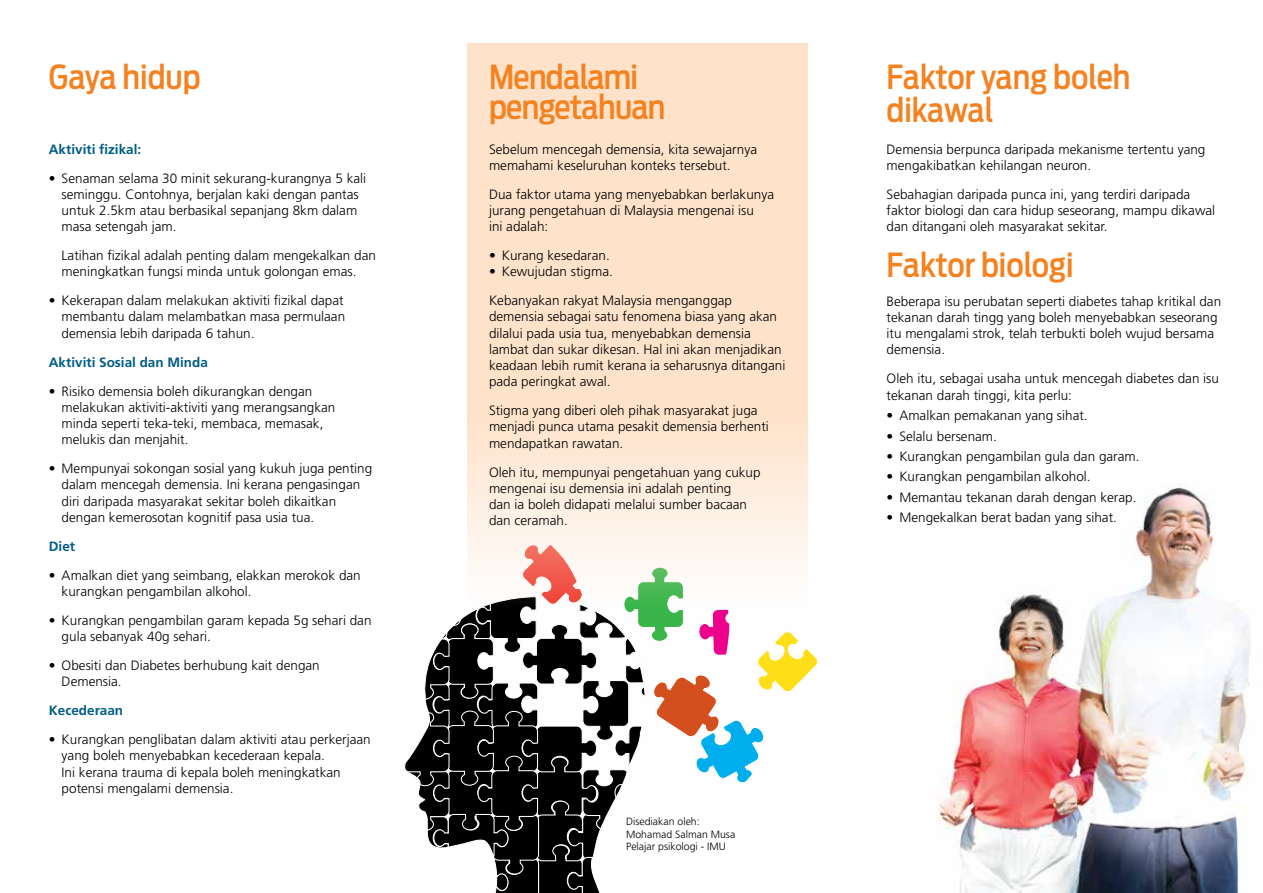
<style>
.page{position:relative;width:1263px;height:893px;background:#fff}
.page>*{position:absolute;margin:0;border:0;box-sizing:border-box;transform-origin:0 0}
.t1{font:500 33px/33px "Antenna Cond";color:#f58220}
.t2{font:500 33px/30px "Antenna Cond";letter-spacing:-.02em;color:#f58220}
.t3{font:300 13.5px/16.2px "Frutiger LT Std";color:#000}
.t4{font:700 13.5px "Frutiger LT Std";color:#005e85}
.t5{font:300 10.5px/12.6px "Frutiger LT Std";color:#000}
</style>
<div class="page">
<img style="left:937px;top:484px;width:313px;height:409px">
<svg style="left:404px;top:544px;width:414px;height:349px"></svg>
<svg style="left:468px;top:43px;width:340px;height:807px;fill:#fee2c9"></svg>
<h1 class="t1" style="left:49px;top:61px;width:153px">Gaya hidup</h1>
<p class="t4" style="left:49px;top:141px;width:94px">Aktiviti fizikal:</p>
<p class="t3" style="left:62px;top:170px;width:306px;text-indent:-13px">• Senaman selama 30 minit sekurang-kurangnya 5 kali seminggu. Contohnya, berjalan kaki dengan pantas untuk 2.5km atau berbasikal sepanjang 8km dalam masa setengah jam.</p>
<p class="t3" style="left:62px;top:247px;width:316px">Latihan fizikal adalah penting dalam mengekalkan dan meningkatkan fungsi minda untuk golongan emas.</p>
<p class="t3" style="left:62px;top:293px;width:285px;text-align:justify;text-indent:-13px">• Kekerapan dalam melakukan aktiviti fizikal dapat membantu dalam melambatkan masa permulaan demensia lebih daripada 6 tahun.</p>
<p class="t4" style="left:49px;top:354px;width:161px">Aktiviti Sosial dan Minda</p>
<p class="t3" style="left:62px;top:383px;width:275px;text-indent:-13px">• Risiko demensia boleh dikurangkan dengan melakukan aktiviti-aktiviti yang merangsangkan minda seperti teka-teki, membaca, memasak, melukis dan menjahit.</p>
<p class="t3" style="left:62px;top:461px;width:312px;text-indent:-13px">• Mempunyai sokongan sosial yang kukuh juga penting dalam mencegah demensia. Ini kerana pengasingan diri daripada masyarakat sekitar boleh dikaitkan dengan kemerosotan kognitif pasa usia tua.</p>
<p class="t4" style="left:49px;top:538px;width:28px">Diet</p>
<p class="t3" style="left:62px;top:567px;width:301px;text-indent:-13px">• Amalkan diet yang seimbang, elakkan merokok dan kurangkan pengambilan alkohol.</p>
<p class="t3" style="left:62px;top:612px;width:311px;text-indent:-13px">• Kurangkan pengambilan garam kepada 5g sehari dan gula sebanyak 40g sehari.</p>
<p class="t3" style="left:62px;top:657px;width:260px;text-indent:-13px">• Obesiti dan Diabetes berhubung kait dengan<br>Demensia.</p>
<p class="t4" style="left:49px;top:702px;width:76px">Kecederaan</p>
<p class="t3" style="left:62px;top:731px;width:311px;text-indent:-13px">• Kurangkan penglibatan dalam aktiviti atau perkerjaan yang boleh menyebabkan kecederaan kepala.<br>Ini kerana trauma di kepala boleh meningkatkan potensi mengalami demensia.</p>
<h1 class="t2" style="left:489px;top:62px;width:178px">Mendalami pengetahuan</h1>
<p class="t3" style="left:489px;top:141px;width:270px">Sebelum mencegah demensia, kita sewajarnya memahami keseluruhan konteks tersebut.</p>
<p class="t3" style="left:489px;top:186px;width:287px">Dua faktor utama yang menyebabkan berlakunya jurang pengetahuan di Malaysia mengenai isu<br>ini adalah:</p>
<p class="t3" style="left:489px;top:247px;width:122px">• Kurang kesedaran.</p>
<p class="t3" style="left:489px;top:257px;width:245px;line-height:29px">• Kewujudan stigma.<br>Kebanyakan rakyat Malaysia menganggap</p>
<p class="t3" style="left:489px;top:309px;width:298px">demensia sebagai satu fenomena biasa yang akan dilalui pada usia tua, menyebabkan demensia lambat dan sukar dikesan. Hal ini akan menjadikan keadaan lebih rumit kerana ia seharusnya ditangani pada peringkat awal.</p>
<p class="t3" style="left:489px;top:403px;width:281px">Stigma yang diberi oleh pihak masyarakat juga menjadi punca utama pesakit demensia berhenti mendapatkan rawatan.</p>
<p class="t3" style="left:489px;top:464px;width:273px">Oleh itu, mempunyai pengetahuan yang cukup mengenai isu demensia ini adalah penting<br>dan ia boleh didapati melalui sumber bacaan dan ceramah.</p>
<h1 class="t1" style="left:887px;top:61px;width:245px">Faktor yang boleh dikawal</h1>
<p class="t3" style="left:887px;top:141px;width:320px">Demensia berpunca daripada mekanisme tertentu yang mengakibatkan kehilangan neuron.</p>
<p class="t3" style="left:887px;top:186px;width:330px">Sebahagian daripada punca ini, yang terdiri daripada faktor biologi dan cara hidup seseorang, mampu dikawal dan ditangani oleh masyarakat sekitar.</p>
<h1 class="t1" style="left:887px;top:248px;width:189px">Faktor biologi</h1>
<p class="t3" style="left:887px;top:293px;width:336px">Beberapa isu perubatan seperti diabetes tahap kritikal dan tekanan darah tingg yang boleh menyebabkan seseorang itu mengalami strok, telah terbukti boleh wujud bersama demensia.</p>
<p class="t3" style="left:887px;top:371px;width:334px">Oleh itu, sebagai usaha untuk mencegah diabetes dan isu tekanan darah tinggi, kita perlu:</p>
<p class="t3" style="left:887px;top:407px;width:203px">• Amalkan pemakanan yang sihat.</p>
<p class="t3" style="left:887px;top:428px;width:112px">• Selalu bersenam.</p>
<p class="t3" style="left:887px;top:448px;width:254px">• Kurangkan pengambilan gula dan garam.</p>
<p class="t3" style="left:887px;top:469px;width:206px">• Kurangkan pengambilan alkohol.</p>
<p class="t3" style="left:887px;top:489px;width:251px">• Memantau tekanan darah dengan kerap.</p>
<p class="t3" style="left:887px;top:510px;width:232px">• Mengekalkan berat badan yang sihat.</p>
<p class="t5" style="left:626px;top:815px;width:111px">Disediakan oleh:<br>Mohamad Salman Musa<br>Pelajar psikologi - IMU</p>
</div>
